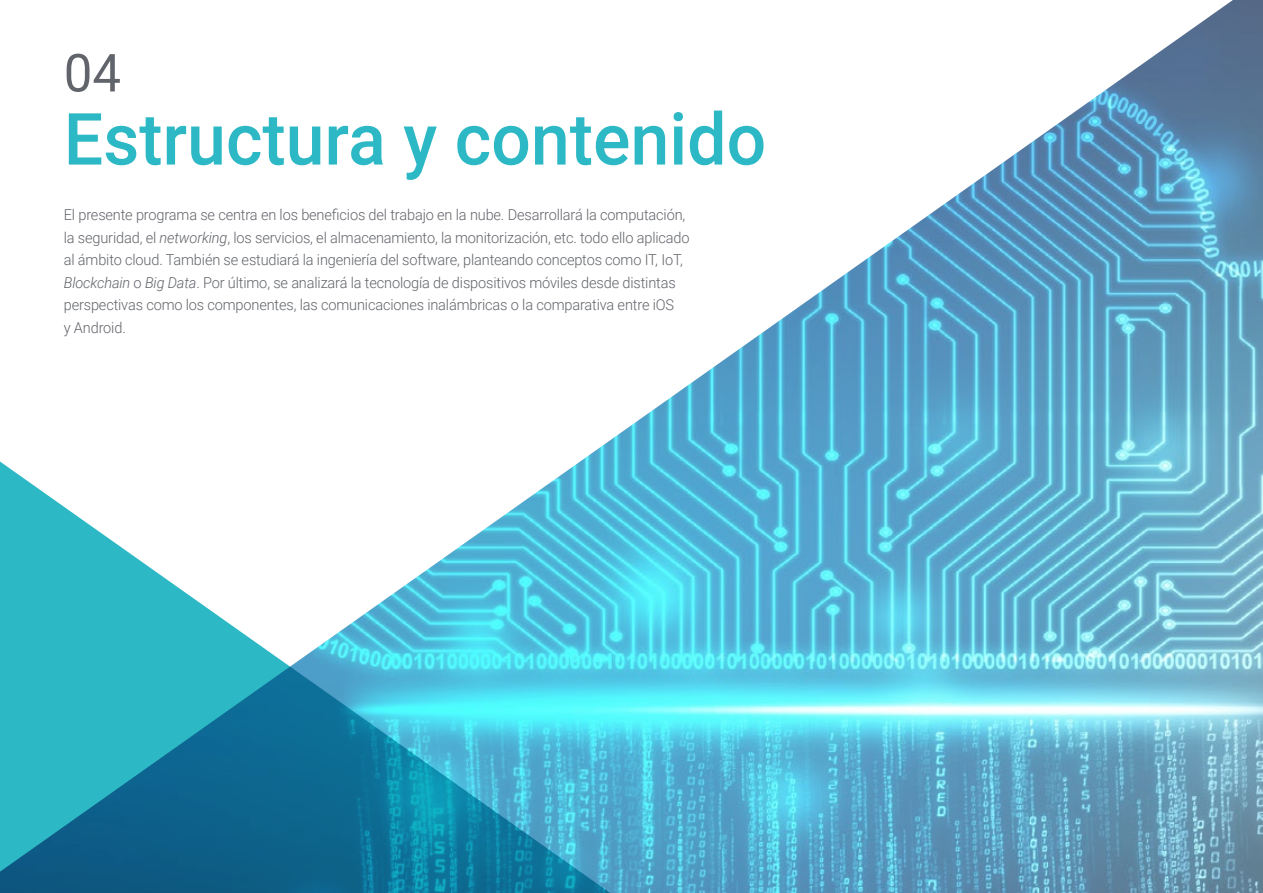
<style>
.page{position:relative;width:1263px;height:893px;background:#fff}
.page>*{position:absolute;margin:0;border:0;box-sizing:border-box;transform-origin:0 0}
.t1{font:500 72px "Roboto";color:#2db8c5}
.t2{font:52.5px "Roboto";color:#61646a}
.t3{font:300 15px/22.5px "Roboto";letter-spacing:-.01em;color:#61646a}
.s1{font-style:italic}
</style>
<div class="page">
<img style="left:602px;top:0;width:661px;height:893px">
<svg style="left:0;top:446px;width:640px;height:447px"></svg>
<h2 class="t2" style="left:64px;top:36px;width:59px">04</h2>
<h1 class="t1" style="left:64px;top:89px;width:704px">Estructura y contenido</h1>
<p class="t3" style="left:64px;top:203px;width:627px">El presente programa se centra en los beneficios del trabajo en la nube. Desarrollará la computación, la seguridad, el <span class="s1">networking</span>, los servicios, el almacenamiento, la monitorización, etc. todo ello aplicado al ámbito cloud. También se estudiará la ingeniería del software, planteando conceptos como IT, IoT, <span class="s1">Blockchain</span> o <span class="s1">Big Data</span>. Por último, se analizará la tecnología de dispositivos móviles desde distintas perspectivas como los componentes, las comunicaciones inalámbricas o la comparativa entre iOS<br>y Android.</p>
</div>
